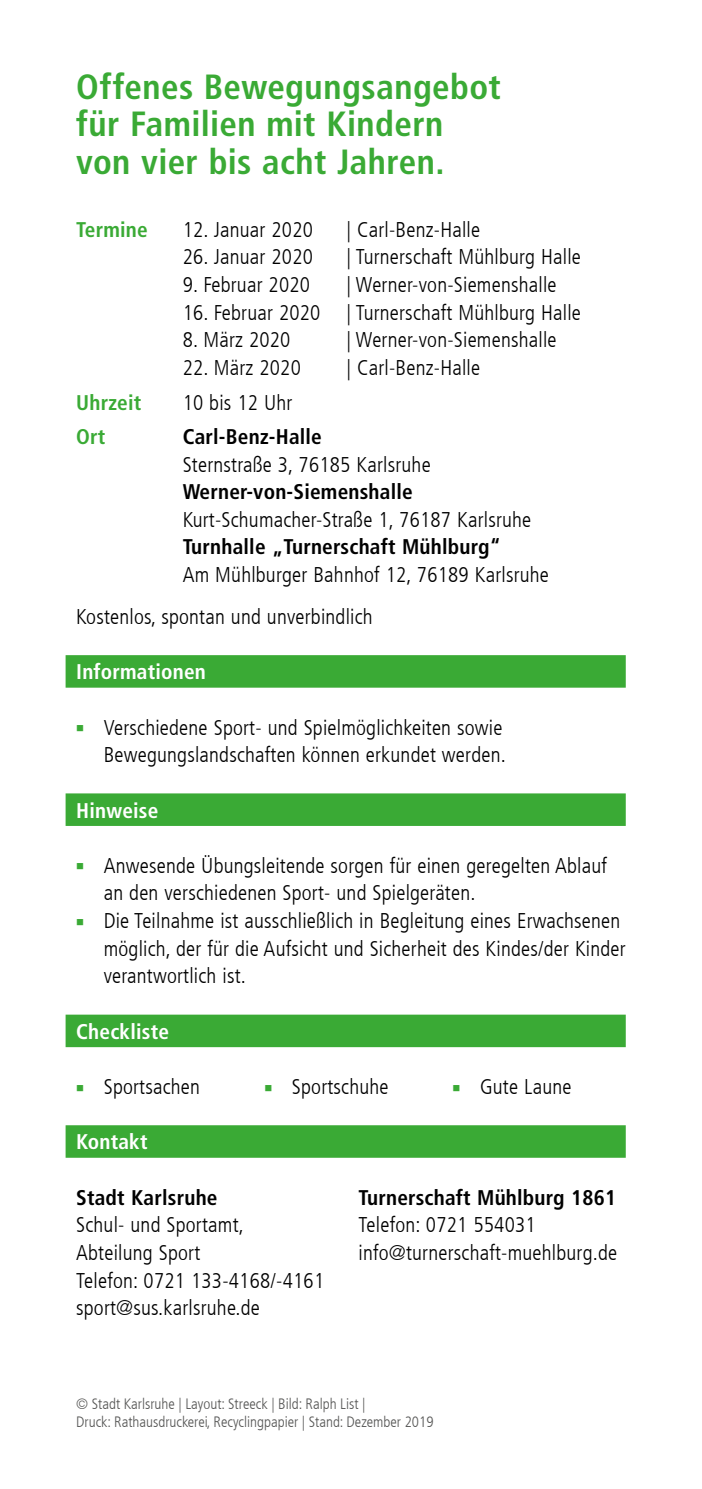
<style>
.page{position:relative;width:702px;height:1489px;background:#fff}
.page>*{position:absolute;margin:0;border:0;box-sizing:border-box;transform-origin:0 0}
.t1{font:700 condensed 35px/37.5px "Frutiger For Karlsruhe";letter-spacing:.01em;color:#3aaa35}
.t2{font:300 condensed 21.25px/27.8px "Frutiger For Karlsruhe";letter-spacing:.01em;color:#000}
.t3{font:700 condensed 21.25px "Frutiger For Karlsruhe";letter-spacing:.01em;color:#000}
.t4{font:700 condensed 21.25px "Frutiger For Karlsruhe";letter-spacing:.01em;color:#fff}
.t5{font:700 condensed 21.25px "Frutiger For Karlsruhe";letter-spacing:.01em;color:#3aaa35}
.t6{font:300 condensed 15px/18px "Frutiger For Karlsruhe";color:#575756}
</style>
<div class="page">
<div style="left:66px;top:655px;width:559px;height:32px;background:#3aaa35"></div>
<div style="left:66px;top:793px;width:559px;height:32px;background:#3aaa35"></div>
<div style="left:66px;top:1014px;width:559px;height:33px;background:#3aaa35"></div>
<div style="left:66px;top:1125px;width:559px;height:32px;background:#3aaa35"></div>
<h1 class="t1" style="left:76px;top:68px;width:426px">Offenes Bewegungsangebot für Familien mit Kindern von vier bis acht Jahren.</h1>
<p class="t5" style="left:76px;top:217px;width:73px">Termine</p>
<p class="t2" style="left:183px;top:216px;width:132px">12. Januar 2020</p>
<p class="t2" style="left:346px;top:216px;width:135px">| Carl-Benz-Halle</p>
<p class="t2" style="left:183px;top:243px;width:132px">26. Januar 2020</p>
<p class="t2" style="left:346px;top:243px;width:236px">| Turnerschaft Mühlburg Halle</p>
<p class="t2" style="left:183px;top:271px;width:129px">9. Februar 2020</p>
<p class="t2" style="left:346px;top:271px;width:212px">| Werner-von-Siemenshalle</p>
<p class="t2" style="left:183px;top:299px;width:400px">16. Februar 2020 | Turnerschaft Mühlburg Halle</p>
<p class="t2" style="left:183px;top:326px;width:109px">8. März 2020</p>
<p class="t2" style="left:346px;top:326px;width:212px">| Werner-von-Siemenshalle</p>
<p class="t2" style="left:183px;top:354px;width:120px">22. März 2020</p>
<p class="t2" style="left:346px;top:354px;width:135px">| Carl-Benz-Halle</p>
<p class="t5" style="left:76px;top:390px;width:67px">Uhrzeit</p>
<p class="t2" style="left:183px;top:389px;width:111px">10 bis 12 Uhr</p>
<p class="t5" style="left:76px;top:424px;width:31px">Ort</p>
<p class="t3" style="left:183px;top:424px;width:141px">Carl-Benz-Halle</p>
<p class="t2" style="left:183px;top:451px;width:249px">Sternstraße 3, 76185 Karlsruhe</p>
<p class="t3" style="left:183px;top:479px;width:232px">Werner-von-Siemenshalle</p>
<p class="t2" style="left:183px;top:506px;width:350px">Kurt-Schumacher-Straße 1, 76187 Karlsruhe</p>
<p class="t3" style="left:183px;top:534px;width:320px">Turnhalle „Turnerschaft Mühlburg“</p>
<p class="t2" style="left:76px;top:554px;width:474px;line-height:41.8px;text-indent:106px">Am Mühlburger Bahnhof 12, 76189 Karlsruhe<br>Kostenlos, spontan und unverbindlich</p>
<p class="t4" style="left:76px;top:659px;width:131px">Informationen</p>
<p class="t2" style="left:104px;top:713px;width:403px">Verschiedene Sport- und Spielmöglichkeiten sowie<br>Bewegungslandschaften können erkundet werden.</p>
<p class="t4" style="left:76px;top:797px;width:84px">Hinweise</p>
<p class="t2" style="left:104px;top:851px;width:523px">Anwesende Übungsleitende sorgen für einen geregelten Ablauf an den verschiedenen Sport- und Spielgeräten.<br>Die Teilnahme ist ausschließlich in Begleitung eines Erwachsenen möglich, der für die Aufsicht und Sicherheit des Kindes/der Kinder verantwortlich ist.</p>
<p class="t4" style="left:76px;top:1018px;width:94px">Checkliste</p>
<p class="t2" style="left:104px;top:1072px;width:98px">Sportsachen</p>
<p class="t2" style="left:292px;top:1072px;width:98px">Sportschuhe</p>
<p class="t2" style="left:480px;top:1072px;width:93px">Gute Laune</p>
<p class="t4" style="left:76px;top:1129px;width:73px">Kontakt</p>
<p class="t3" style="left:76px;top:1184px;width:143px">Stadt Karlsruhe</p>
<p class="t2" style="left:76px;top:1211px;width:249px">Schul- und Sportamt,<br>Abteilung Sport<br>Telefon: 0721 133-4168/-4161 sport@sus.karlsruhe.de</p>
<p class="t3" style="left:358px;top:1184px;width:259px">Turnerschaft Mühlburg 1861</p>
<p class="t2" style="left:358px;top:1211px;width:260px">Telefon: 0721 554031 info@turnerschaft-muehlburg.de</p>
<p class="t6" style="left:76px;top:1394px;width:359px">© Stadt Karlsruhe | Layout: Streeck | Bild: Ralph List |<br>Druck: Rathausdruckerei, Recyclingpapier | Stand: Dezember 2019</p>
</div>
